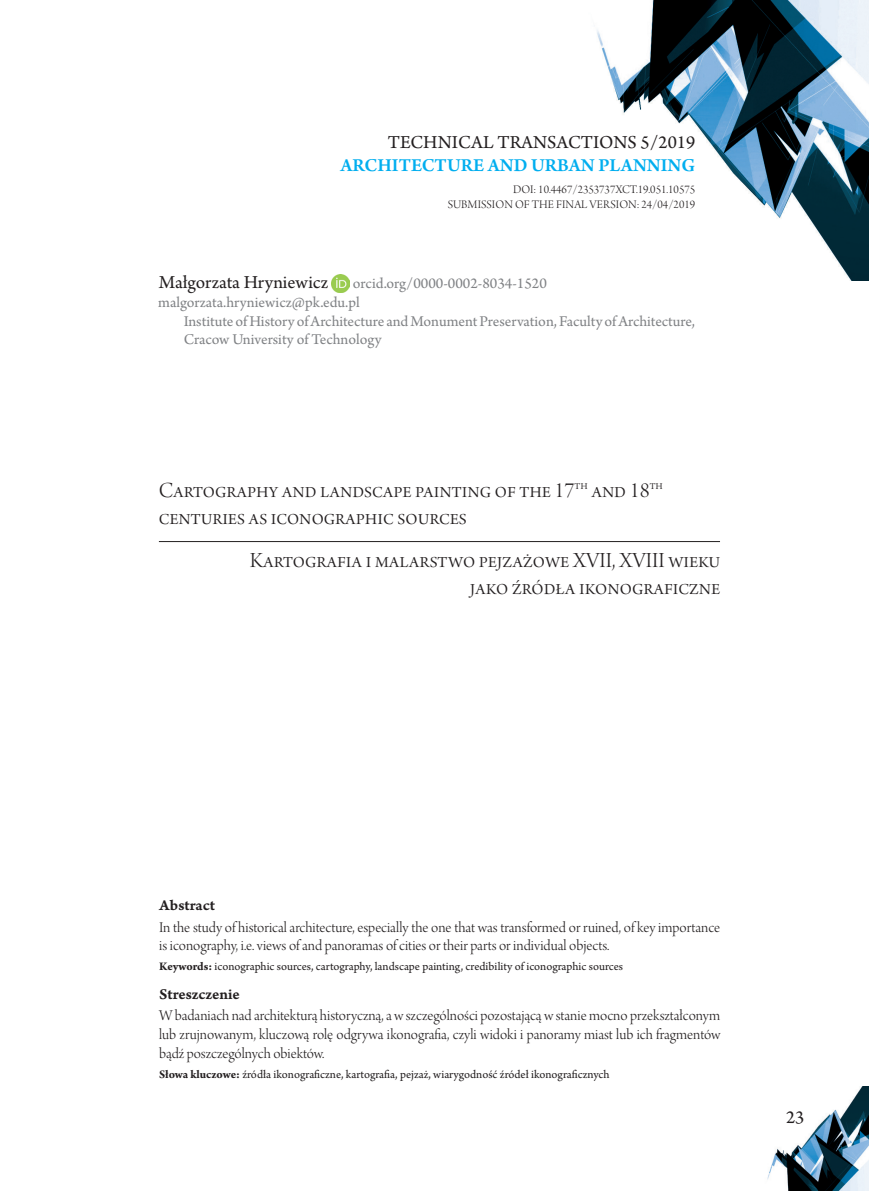
<style>
.page{position:relative;width:869px;height:1191px;background:#fff}
.page>*{position:absolute;margin:0;border:0;box-sizing:border-box;transform-origin:0 0}
._2_Tytuł{font:22.75px/27.3px "Arno Pro Light Display";color:#231f20}
._2_Tytuł_PL{font:22.75px/27.3px "Arno Pro Light Display";color:#231f20;text-align:right}
._0_Series_FS{font:600 19.25px "Arno Pro";color:#00aeef}
._0_Head{font:19.25px "Arno Pro";color:#231f20}
._1_Autor{font:19.25px "Arno Pro";color:#231f20}
.PageNo{font:19.25px "Arno Pro";color:#231f20}
._3_Abstract_treść_PL{font:15.75px/18.9px "Arno Pro Light Display";color:#231f20}
._3_Abstract_treść{font:15.75px/18.9px "Arno Pro Light Display";letter-spacing:.04em;color:#231f20}
._1_Afiliacja{font:15.75px/18.9px "Arno Pro";color:#808285}
._1_Autor-2{font:15.75px "Arno Pro";color:#808285}
._3_Abstract{font:15.75px "Arno Pro Smbd Caption";letter-spacing:-.005em;color:#231f20}
._3_Keywords_treść{font:12.25px "Arno Pro";color:#231f20}
._0_DOI{font:12.25px/14.7px "Arno Pro Light Display";color:#231f20;text-align:right}
.s1{font-weight:700}
</style>
<div class="page">
<img style="left:767px;top:1086px;width:101px;height:105px">
<img style="left:597px;top:0;width:271px;height:280px">
<img style="left:332px;top:275px;width:17px;height:17px">
<hr style="left:159px;top:541px;width:560px;height:1px;background:#231f20">
<p class="_0_Head" style="left:387px;top:131px;width:309px">TECHNICAL TRANSACTIONS 5/2019</p>
<p class="_0_Series_FS" style="left:340px;top:155px;width:356px">ARCHITECTURE AND URBAN PLANNING</p>
<p class="_0_DOI" style="left:447px;top:183px;width:249px">DOI: 10.4467/2353737XCT.19.051.10575<br>SUBMISSION OF THE FINAL VERSION: 24/04/2019</p>
<p class="_1_Autor" style="left:159px;top:271px;width:171px">Małgorzata Hryniewicz</p>
<p class="_1_Autor-2" style="left:353px;top:274px;width:195px">orcid.org/0000-0002-8034-1520</p>
<p class="_1_Afiliacja" style="left:158px;top:293px;width:203px">malgorzata.hryniewicz@pk.edu.pl</p>
<p class="_1_Afiliacja" style="left:184px;top:312px;width:512px">Institute of History of Architecture and Monument Preservation, Faculty of Architecture,<br>Cracow University of Technology</p>
<p class="_2_Tytuł" style="left:159px;top:478px;width:505px">Cartography and landscape painting of the 17<sup>th</sup> and 18<sup>th </sup>centuries as iconographic sources</p>
<p class="_2_Tytuł_PL" style="left:250px;top:548px;width:471px">Kartografia i malarstwo pejzażowe XVII, XVIII wieku jako źródła ikonograficzne</p>
<p class="_3_Abstract" style="left:159px;top:896px;width:57px">Abstract</p>
<p class="_3_Abstract_treść" style="left:159px;top:918px;width:562px">In the study ofhistorical architecture, especially the one that was transformed or ruined, ofkey importance is iconography, i.e. views ofand panoramas ofcities or their parts or individual objects.</p>
<p class="_3_Keywords_treść" style="left:159px;top:959px;width:465px"><span class="s1">Keywords:</span> iconographic sources, cartography, landscape painting, credibility of iconographic sources</p>
<p class="_3_Abstract" style="left:159px;top:984px;width:82px">Streszczenie</p>
<p class="_3_Abstract_treść_PL" style="left:159px;top:1007px;width:563px">W badaniach nad architekturą historyczną, a w szczególności pozostającą w stanie mocno przekształconym lub zrujnowanym, kluczową rolę odgrywa ikonografia, czyli widoki i panoramy miast lub ich fragmentów bądź poszczególnych obiektów.</p>
<p class="_3_Keywords_treść" style="left:159px;top:1067px;width:451px"><span class="s1">Słowa kluczowe:</span> źródła ikonograficzne, kartografia, pejzaż, wiarygodność źródeł ikonograficznych</p>
<p class="PageNo" style="left:785px;top:1106px;width:20px">23</p>
</div>
